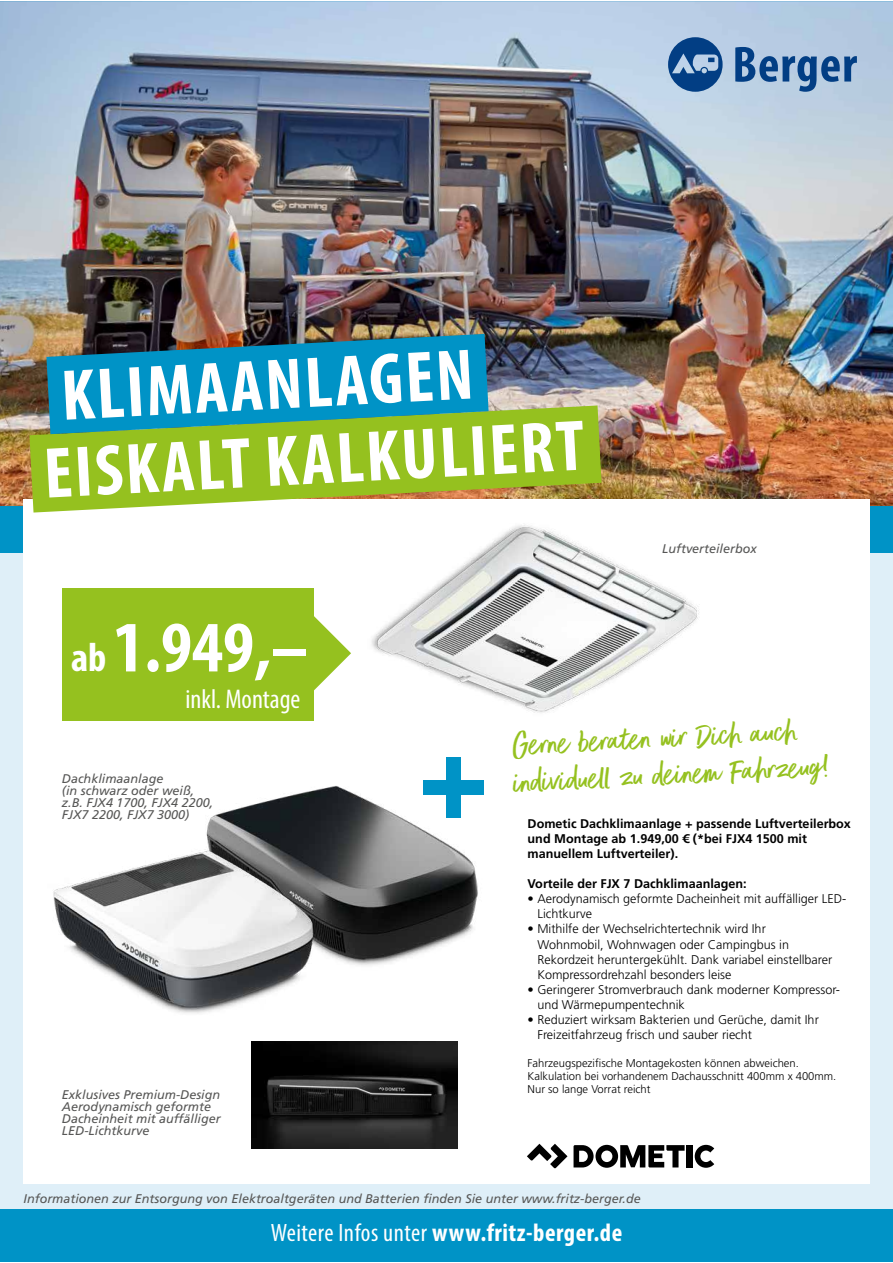
<style>
.page{position:relative;width:893px;height:1263px;background:#fff}
.page>*{position:absolute;margin:0;border:0;box-sizing:border-box;transform-origin:0 0}
.t1{font:700 condensed 72.9px "Myriad Pro";color:#fff}
.t2{font:700 condensed 72.3px "Myriad Pro";color:#fff}
.t3{font:36.75px/36.8px "Better Times";color:#95c11f}
.t4{font:condensed 27.15px "Myriad Pro";color:#fff}
.t5{font:700 condensed 25.2px "Myriad Pro";letter-spacing:.02em;color:#fff}
.t6{font:300 12.6px/15.1px "Frutiger LT Std";color:#000}
.t7{font:italic 12.6px/12px "Frutiger LT Std";color:#575756}
.t8{font:700 12.6px/15.1px "Frutiger LT Std";color:#000}
.t9{font:300 11.25px/12.8px "Frutiger LT Std";color:#000}
.s1{font-size:40.65px}
.s2{font-weight:400}
</style>
<div class="page">
<div style="left:0;top:483px;width:893px;height:774px;background:#dfeff8"></div>
<img style="left:0;top:1px;width:893px;height:505px">
<div style="left:0;top:506px;width:893px;height:46px;background:#0093c6"></div>
<div style="left:0;top:1209px;width:893px;height:53px;background:#0093c6"></div>
<div style="left:24px;top:499px;width:846px;height:685px;background:#fff"></div>
<div style="left:687px;top:1145px;width:6px;height:22px;background:#000"></div>
<svg style="left:573px;top:1145px;width:112px;height:23px"></svg>
<svg style="left:695px;top:1145px;width:19px;height:23px"></svg>
<svg style="left:527px;top:1144px;width:40px;height:24px"></svg>
<svg style="left:735px;top:47px;width:122px;height:45px;background:#7598bf"></svg>
<svg style="left:668px;top:37px;width:55px;height:55px;background:#4f7bad"></svg>
<img style="left:371px;top:436px;width:343px;height:277px">
<svg style="left:29px;top:405px;width:573px;height:107px;background:#a4c33d"></svg>
<svg style="left:46px;top:334px;width:443px;height:100px;background:#1d8ea1"></svg>
<svg style="left:313px;top:615px;width:38px;height:76px"></svg>
<div style="left:62px;top:589px;width:251px;height:132px;background:#95c11f"></div>
<img style="left:313px;top:706px;width:198px;height:260px">
<img style="left:23px;top:757px;width:327px;height:337px">
<img style="left:252px;top:1041px;width:206px;height:107px">
<h2 class="t2" style="left:59px;top:351px;width:414px;rotate:-3deg">KLIMAANLAGEN</h2>
<h2 class="t2" style="left:42px;top:429px;width:543px;rotate:-3deg">EISKALT KALKULIERT</h2>
<h1 class="t1" style="left:71px;top:602px;width:238px"><span class="s1">ab</span> 1.949,–</h1>
<h3 class="t4" style="left:185px;top:682px;width:116px">inkl. Montage</h3>
<p class="t7" style="left:662px;top:543px;width:96px">Luftverteilerbox</p>
<p class="t7" style="left:62px;top:772px;width:153px">Dachklimaanlage<br>(in schwarz oder weiß, z.B. FJX4 1700, FJX4 2200,<br>FJX7 2200, FJX7 3000)</p>
<p class="t7" style="left:62px;top:1088px;width:160px">Exklusives Premium-Design<br>Aerodynamisch geformte<br>Dacheinheit mit auffälliger<br>LED-Lichtkurve</p>
<h3 class="t3" style="left:511px;top:729px;width:317px;rotate:-3deg">Gerne beraten wir Dich auch individuell zu deinem Fahrzeug!</h3>
<p class="t8" style="left:528px;top:816px;width:325px">Dometic Dachklimaanlage + passende Luftverteilerbox und Montage ab 1.949,00 € (*bei FJX4 1500 mit manuellem Luftverteiler).</p>
<p class="t8" style="left:528px;top:876px;width:221px">Vorteile der FJX 7 Dachklimaanlagen:</p>
<p class="t6" style="left:537px;top:891px;width:310px;text-indent:-10px">• Aerodynamisch geformte Dacheinheit mit auffälliger LED-<br>Lichtkurve</p>
<p class="t6" style="left:537px;top:922px;width:296px;text-indent:-10px">• Mithilfe der Wechselrichtertechnik wird Ihr Wohnmobil, Wohnwagen oder Campingbus in Rekordzeit heruntergekühlt. Dank variabel einstellbarer Kompressordrehzahl besonders leise</p>
<p class="t6" style="left:537px;top:982px;width:304px;text-indent:-10px">• Geringerer Stromverbrauch dank moderner Kompressor&shy;und Wärmepumpentechnik</p>
<p class="t6" style="left:537px;top:1012px;width:283px;text-indent:-10px">• Reduziert wirksam Bakterien und Gerüche, damit Ihr<br>Freizeitfahrzeug frisch und sauber riecht</p>
<p class="t9" style="left:528px;top:1057px;width:310px">Fahrzeugspezifische Montagekosten können abweichen.<br>Kalkulation bei vorhandenem Dachausschnitt 400mm x 400mm.<br>Nur so lange Vorrat reicht</p>
<p class="t7" style="left:24px;top:1193px;width:619px">Informationen zur Entsorgung von Elektroaltgeräten und Batterien finden Sie unter www.fritz-berger.de</p>
<h3 class="t5" style="left:271px;top:1216px;width:353px"><span class="s2">Weitere Infos unter</span> www.fritz-berger.de</h3>
</div>
